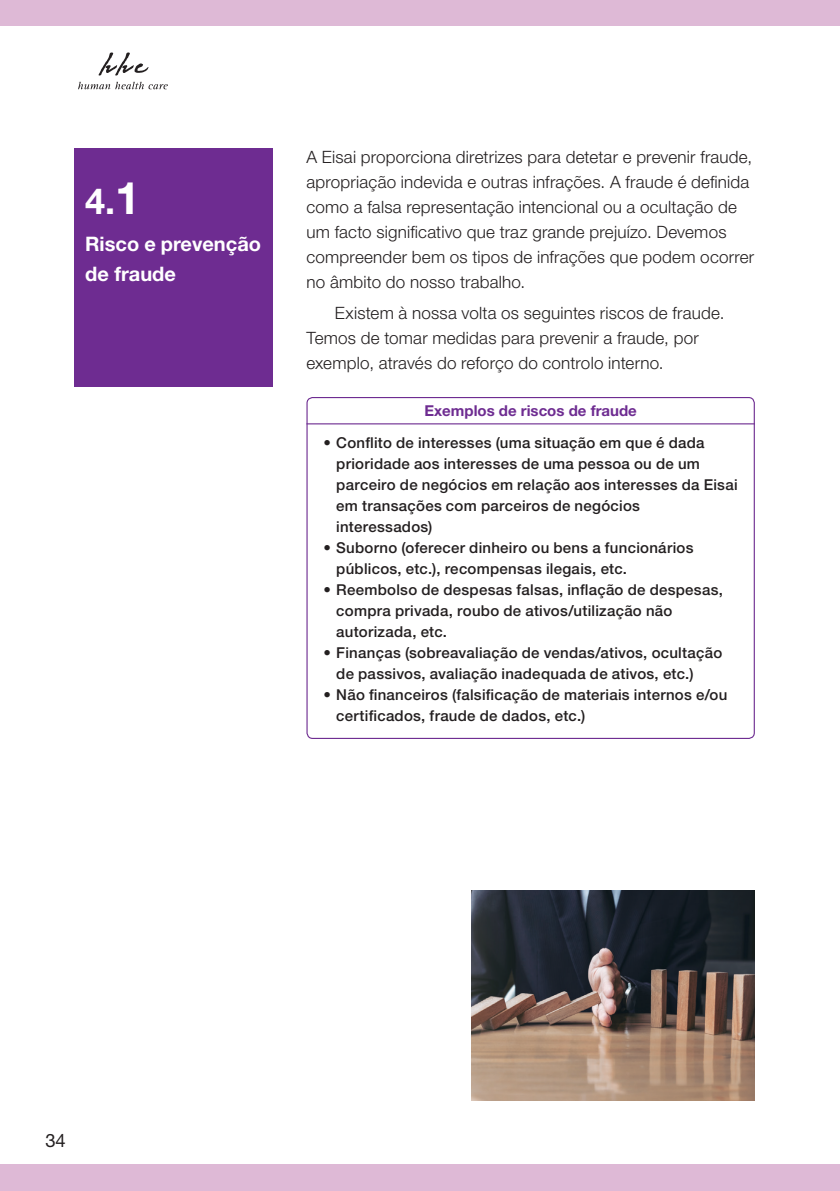
<style>
.page{position:relative;width:840px;height:1191px;background:#fff}
.page>*{position:absolute;margin:0;border:0;box-sizing:border-box;transform-origin:0 0}
.Title_No{font:700 36px "Helvetica Neue LT Std";color:#fff}
.t1{font:700 20px/30px "Helvetica Neue LT Std";color:#fff}
.t2{font:18.4px "Helvetica Neue LT Std";color:#231f20}
.Body_9pt{font:300 17px/25px "Helvetica Neue LT Std";letter-spacing:.01em;color:#231f20}
.Body_9pt_Ind5{font:300 17px/25px "Helvetica Neue LT Std";letter-spacing:.01em;color:#231f20}
.t3{font:500 15px/21px "Helvetica Neue LT Std";letter-spacing:.02em;color:#231f20}
.Note_Title{font:700 15px "Helvetica Neue LT Std";color:#6e2c91}
.s1{font-size:45px}
</style>
<div class="page">
<div style="left:0;top:0;width:839px;height:26px;background:#deb9d6"></div>
<div style="left:0;top:1164px;width:839px;height:27px;background:#deb9d6"></div>
<img style="left:471px;top:890px;width:283px;height:210px">
<div style="left:74px;top:149px;width:198px;height:238px;background:#6e2c91"></div>
<div style="left:306px;top:397px;width:448px;height:342px;border:1px solid #6e2c91;border-radius:6px"></div>
<hr style="left:306px;top:423px;width:448px;height:1px;background:#6e2c91">
<svg style="left:98px;top:52px;width:51px;height:24px"></svg>
<svg style="left:78px;top:82px;width:90px;height:7px"></svg>
<p class="Title_No" style="left:85px;top:179px;width:57px">4.<span class="s1">1</span></p>
<p class="t1" style="left:85px;top:228px;width:177px">Risco e prevenção de fraude</p>
<p class="Body_9pt" style="left:306px;top:144px;width:449px">A Eisai proporciona diretrizes para detetar e prevenir fraude, apropriação indevida e outras infrações. A fraude é definida como a falsa representação intencional ou a ocultação de um facto significativo que traz grande prejuízo. Devemos compreender bem os tipos de infrações que podem ocorrer no âmbito do nosso trabalho.</p>
<p class="Body_9pt_Ind5" style="left:306px;top:300px;width:419px;text-indent:28px">Existem à nossa volta os seguintes riscos de fraude.<br>Temos de tomar medidas para prevenir a fraude, por exemplo, através do reforço do controlo interno.</p>
<p class="Note_Title" style="left:424px;top:401px;width:214px">Exemplos de riscos de fraude</p>
<p class="t3" style="left:336px;top:432px;width:403px;text-indent:-13px">• Conflito de interesses (uma situação em que é dada prioridade aos interesses de uma pessoa ou de um parceiro de negócios em relação aos interesses da Eisai em transações com parceiros de negócios interessados)</p>
<p class="t3" style="left:336px;top:537px;width:358px;text-indent:-13px">• Suborno (oferecer dinheiro ou bens a funcionários públicos, etc.), recompensas ilegais, etc.</p>
<p class="t3" style="left:336px;top:579px;width:388px;text-indent:-13px">• Reembolso de despesas falsas, inflação de despesas, compra privada, roubo de ativos/utilização não autorizada, etc.</p>
<p class="t3" style="left:336px;top:642px;width:387px;text-indent:-13px">• Finanças (sobreavaliação de vendas/ativos, ocultação de passivos, avaliação inadequada de ativos, etc.)</p>
<p class="t3" style="left:336px;top:684px;width:392px;text-indent:-13px">• Não financeiros (falsificação de materiais internos e/ou certificados, fraude de dados, etc.)</p>
<p class="t2" style="left:45px;top:1129px;width:22px">34</p>
</div>
